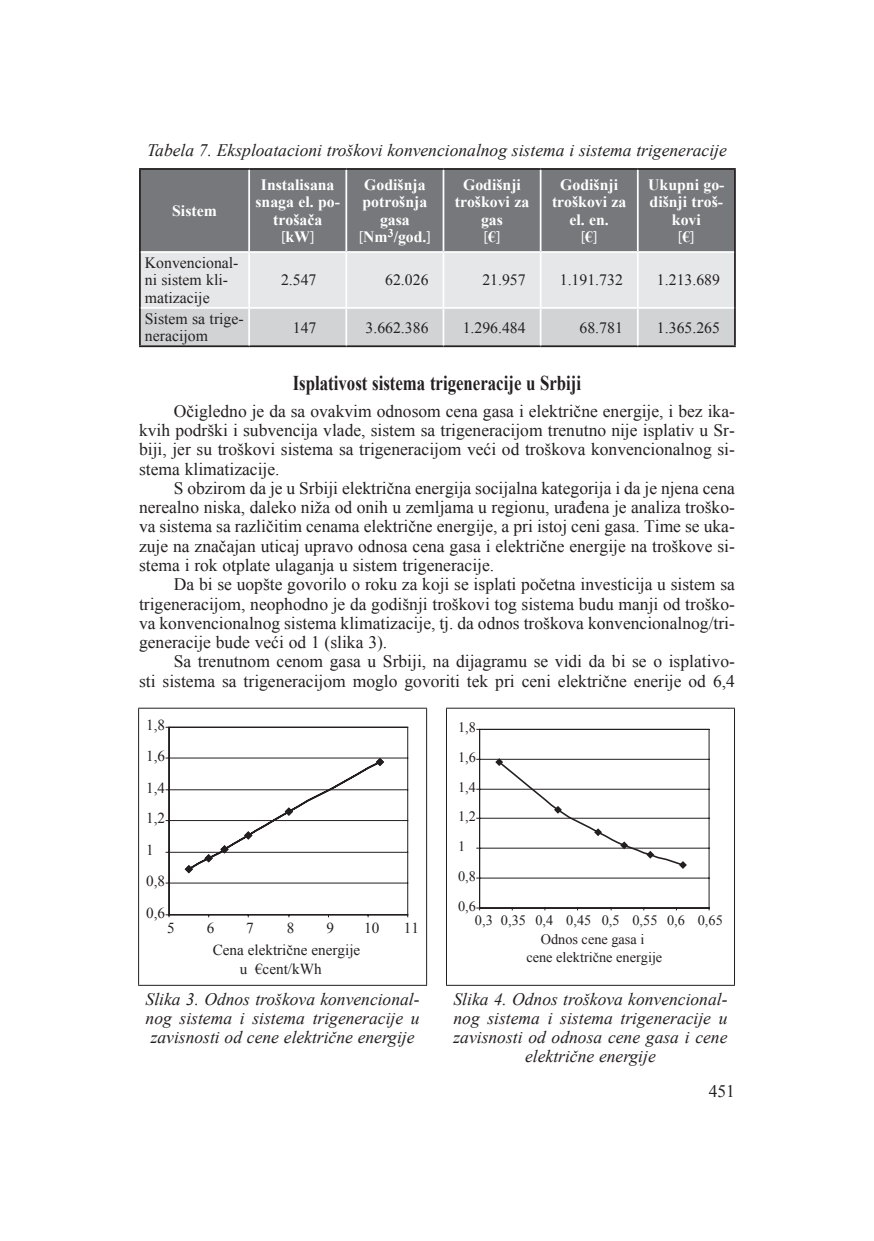
<style>
.page{position:relative;width:874px;height:1241px;background:#fff}
.page>*{position:absolute;margin:0;border:0;box-sizing:border-box;transform-origin:0 0}
.t1{font:700 21px "Times New Roman";color:#231f20;scale:.8 1}
.t2{font:17.5px/19.2px "Times New Roman";color:#231f20;text-align:justify}
.t3{font:italic 17.5px/19.2px "Times New Roman";color:#231f20;text-align:justify}
.t4{font:700 15.75px/17.5px "Times New Roman";color:#fff;text-align:center}
.t5{font:15.75px/17.5px "Times New Roman";color:#231f20}
.t6{font:15.75px "Myriad Pro";color:#fff}
.t7{font:15.22px/18.6px "Times New Roman";color:#231f20}
.t8{font:14.35px/19.1px "Times New Roman";color:#231f20}
.s1{font-family:"Times New Roman";font-weight:700}
.s2{font-family:"Myriad Pro";font-weight:400}
</style>
<div class="page">
<div style="left:141px;top:170px;width:592px;height:81px;background:#76787b"></div>
<svg style="left:141px;top:253px;width:592px;height:92px"></svg>
<hr style="left:139px;top:168px;width:110px;height:2px;background:#231f20">
<hr style="left:139px;top:170px;width:2px;height:82px;background:#231f20">
<hr style="left:249px;top:168px;width:97px;height:2px;background:#231f20">
<hr style="left:346px;top:168px;width:97px;height:2px;background:#231f20">
<hr style="left:443px;top:168px;width:97px;height:2px;background:#231f20">
<hr style="left:540px;top:168px;width:97px;height:2px;background:#231f20">
<hr style="left:637px;top:168px;width:98px;height:2px;background:#231f20">
<hr style="left:733px;top:170px;width:2px;height:82px;background:#231f20">
<hr style="left:139px;top:252px;width:2px;height:56px;background:#231f20">
<hr style="left:733px;top:252px;width:2px;height:56px;background:#231f20">
<hr style="left:139px;top:308px;width:2px;height:37px;background:#231f20">
<hr style="left:733px;top:308px;width:2px;height:37px;background:#231f20">
<hr style="left:139px;top:345px;width:110px;height:2px;background:#231f20">
<hr style="left:249px;top:345px;width:97px;height:2px;background:#231f20">
<hr style="left:346px;top:345px;width:97px;height:2px;background:#231f20">
<hr style="left:443px;top:345px;width:97px;height:2px;background:#231f20">
<hr style="left:540px;top:345px;width:97px;height:2px;background:#231f20">
<hr style="left:637px;top:345px;width:98px;height:2px;background:#231f20">
<hr style="left:248px;top:170px;width:2px;height:81px;background:#fff">
<hr style="left:345px;top:170px;width:2px;height:81px;background:#fff">
<hr style="left:442px;top:170px;width:2px;height:81px;background:#fff">
<hr style="left:539px;top:170px;width:2px;height:81px;background:#fff">
<hr style="left:636px;top:170px;width:2px;height:81px;background:#fff">
<hr style="left:248px;top:253px;width:2px;height:54px;background:#fff">
<hr style="left:345px;top:253px;width:2px;height:54px;background:#fff">
<hr style="left:442px;top:253px;width:2px;height:54px;background:#fff">
<hr style="left:539px;top:253px;width:2px;height:54px;background:#fff">
<hr style="left:636px;top:253px;width:2px;height:54px;background:#fff">
<hr style="left:141px;top:307px;width:108px;height:2px;background:#fff">
<hr style="left:249px;top:307px;width:97px;height:2px;background:#fff">
<hr style="left:248px;top:309px;width:2px;height:36px;background:#fff">
<hr style="left:346px;top:307px;width:97px;height:2px;background:#fff">
<hr style="left:345px;top:309px;width:2px;height:36px;background:#fff">
<hr style="left:443px;top:307px;width:97px;height:2px;background:#fff">
<hr style="left:442px;top:309px;width:2px;height:36px;background:#fff">
<hr style="left:540px;top:307px;width:97px;height:2px;background:#fff">
<hr style="left:539px;top:309px;width:2px;height:36px;background:#fff">
<hr style="left:637px;top:307px;width:96px;height:2px;background:#fff">
<hr style="left:636px;top:309px;width:2px;height:36px;background:#fff">
<hr style="left:138px;top:707px;width:289px;height:1px;background:#231f20">
<hr style="left:138px;top:708px;width:1px;height:276px;background:#231f20">
<hr style="left:426px;top:708px;width:1px;height:276px;background:#231f20">
<hr style="left:138px;top:984px;width:289px;height:1px;background:#231f20">
<hr style="left:446px;top:707px;width:288px;height:1px;background:#231f20">
<hr style="left:733px;top:708px;width:1px;height:276px;background:#231f20">
<hr style="left:446px;top:708px;width:1px;height:276px;background:#231f20">
<hr style="left:446px;top:984px;width:288px;height:1px;background:#231f20">
<svg style="left:165px;top:726px;width:243px;height:191px"></svg>
<svg style="left:183px;top:756px;width:202px;height:118px"></svg>
<svg style="left:476px;top:728px;width:233px;height:182px"></svg>
<p class="t3" style="left:147px;top:140px;width:581px">Tabela 7. Eksploatacioni troškovi konvencionalnog sistema i sistema trigeneracije</p>
<p class="t4" style="left:172px;top:201px;width:46px">Sistem</p>
<p class="t5" style="left:145px;top:253px;width:95px">Konvencional&shy;ni sistem kli&shy;matizacije</p>
<p class="t4" style="left:255px;top:175px;width:86px">Instalisana snaga el. po&shy;trošača</p>
<p class="t6" style="left:281px;top:227px;width:35px">[<span class="s1">kW</span>]</p>
<p class="t4" style="left:358px;top:175px;width:74px">Godišnja potrošnja gasa <span class="s2">[</span>Nm<sup>3</sup>/god.<span class="s2">]</span></p>
<p class="t4" style="left:454px;top:175px;width:76px">Godišnji troškovi za gas</p>
<p class="t6" style="left:483px;top:227px;width:18px">[<span class="s1">€</span>]</p>
<p class="t4" style="left:551px;top:175px;width:76px">Godišnji troškovi za el. en.</p>
<p class="t6" style="left:580px;top:227px;width:18px">[<span class="s1">€</span>]</p>
<p class="t4" style="left:648px;top:175px;width:78px">Ukupni go&shy;dišnji troš&shy;kovi</p>
<p class="t6" style="left:677px;top:227px;width:18px">[<span class="s1">€</span>]</p>
<p class="t5" style="left:281px;top:271px;width:37px">2.547</p>
<p class="t5" style="left:385px;top:271px;width:45px">62.026</p>
<p class="t5" style="left:482px;top:271px;width:45px">21.957</p>
<p class="t5" style="left:559px;top:271px;width:64px">1.191.732</p>
<p class="t5" style="left:656px;top:271px;width:64px">1.213.689</p>
<p class="t5" style="left:145px;top:309px;width:100px">Sistem sa trige&shy;neracijom</p>
<p class="t5" style="left:293px;top:318px;width:25px">147</p>
<p class="t5" style="left:365px;top:318px;width:64px">3.662.386</p>
<p class="t5" style="left:462px;top:318px;width:64px">1.296.484</p>
<p class="t5" style="left:579px;top:318px;width:45px">68.781</p>
<p class="t5" style="left:656px;top:318px;width:64px">1.365.265</p>
<p class="t1" style="left:292px;top:368px;width:362px">Isplativost sistema trigeneracije u Srbiji</p>
<p class="t2" style="left:139px;top:401px;width:597px;text-indent:35px">Očigledno je da sa ovakvim odnosom cena gasa i električne energije, i bez ika&shy;kvih podrški i subvencija vlade, sistem sa trigeneracijom trenutno nije isplativ u Sr&shy;biji, jer su troškovi sistema sa trigeneracijom veći od troškova konvencionalnog si&shy;stema klimatizacije.</p>
<p class="t2" style="left:139px;top:478px;width:597px;text-indent:35px">S obzirom da je u Srbiji električna energija socijalna kategorija i da je njena cena nerealno niska, daleko niža od onih u zemljama u regionu, urađena je analiza troško&shy;va sistema sa različitim cenama električne energije, a pri istoj ceni gasa. Time se uka&shy;zuje na značajan uticaj upravo odnosa cena gasa i električne energije na troškove si&shy;stema i rok otplate ulaganja u sistem trigeneracije.</p>
<p class="t2" style="left:139px;top:574px;width:597px;text-indent:35px">Da bi se uopšte govorilo o roku za koji se isplati početna investicija u sistem sa trigeneracijom, neophodno je da godišnji troškovi tog sistema budu manji od troško&shy;va konvencionalnog sistema klimatizacije, tj. da odnos troškova konvencionalnog/tri&shy;generacije bude veći od 1 (slika 3).</p>
<p class="t2" style="left:139px;top:651px;width:597px;text-align:right">Sa trenutnom cenom gasa u Srbiji, na dijagramu se vidi da bi se o isplativo-<br>sti sistema sa trigeneracijom moglo govoriti tek pri ceni električne enerije od 6,4</p>
<p class="t7" style="left:146px;top:715px;width:20px">1,8</p>
<p class="t8" style="left:458px;top:717px;width:19px">1,8</p>
<p class="t7" style="left:146px;top:746px;width:20px">1,6</p>
<p class="t8" style="left:458px;top:747px;width:19px">1,6</p>
<p class="t7" style="left:146px;top:778px;width:20px">1,4</p>
<p class="t8" style="left:458px;top:777px;width:19px">1,4</p>
<p class="t7" style="left:146px;top:808px;width:20px">1,2</p>
<p class="t8" style="left:458px;top:806px;width:19px">1,2</p>
<p class="t7" style="left:146px;top:840px;width:9px">1</p>
<p class="t8" style="left:458px;top:836px;width:9px">1</p>
<p class="t7" style="left:146px;top:871px;width:20px">0,8</p>
<p class="t8" style="left:458px;top:866px;width:19px">0,8</p>
<p class="t7" style="left:146px;top:903px;width:20px">0,6</p>
<p class="t7" style="left:167px;top:918px;width:9px">5</p>
<p class="t7" style="left:206px;top:918px;width:9px">6</p>
<p class="t7" style="left:246px;top:918px;width:9px">7</p>
<p class="t7" style="left:287px;top:918px;width:9px">8</p>
<p class="t7" style="left:326px;top:918px;width:9px">9</p>
<p class="t7" style="left:364px;top:918px;width:17px">10</p>
<p class="t7" style="left:403px;top:918px;width:17px">11</p>
<p class="t7" style="left:240px;top:940px;width:122px;text-indent:-27px">Cena električne energije u €cent/kWh</p>
<p class="t8" style="left:458px;top:896px;width:19px">0,6</p>
<p class="t8" style="left:540px;top:910px;width:183px;text-indent:-66px">0,3 0,35 0,4 0,45 0,5 0,55 0,6 0,65<br>Odnos cene gasa i</p>
<p class="t8" style="left:526px;top:947px;width:137px">cene električne energije</p>
<p class="t3" style="left:145px;top:988px;width:275px">Slika 3. Odnos troškova konvencional‑ nog sistema i sistema trigeneracije u zavisnosti od cene električne energije</p>
<p class="t3" style="left:453px;top:988px;width:275px;text-align:center">Slika 4. Odnos troškova konvencional‑ nog sistema i sistema trigeneracije u zavisnosti od odnosa cene gasa i cene električne energije</p>
<p class="t2" style="left:708px;top:1081px;width:28px">451</p>
</div>
